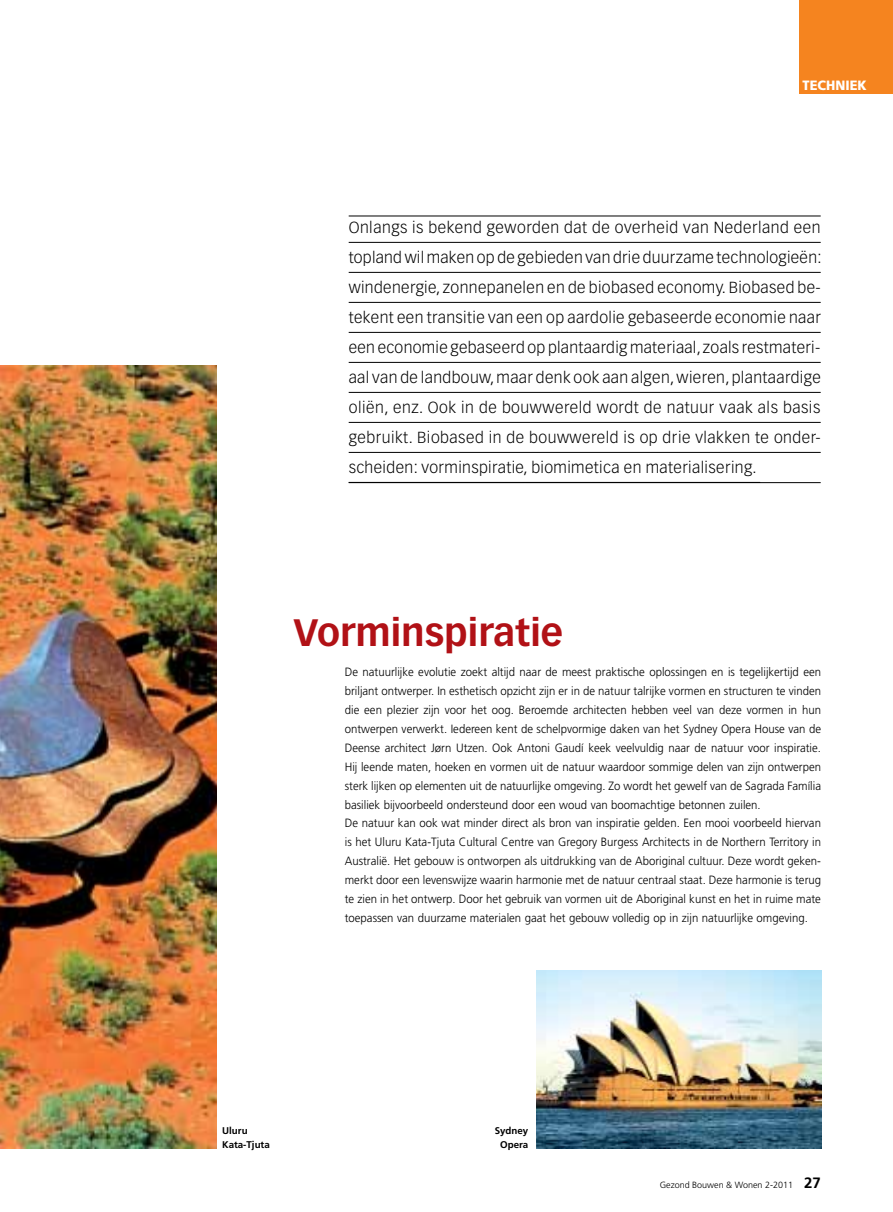
<style>
.page{position:relative;width:893px;height:1212px;background:#fff}
.page>*{position:absolute;margin:0;border:0;box-sizing:border-box;transform-origin:0 0}
.t1{font:700 37.5px "Vectora LT Std";color:#b11116}
.t2{font:300 15.75px/30px "Vectora LT Std";letter-spacing:.025em;color:#000;text-align:justify}
.t3{font:900 13.5px "Frutiger LT Std";color:#fff;scale:.95 1}
.t4{font:300 12px/18.9px "Frutiger LT Std";color:#000;scale:.95 1}
.t5{font:700 9.75px/13.5px "Frutiger LT Std";color:#000;text-align:center}
.t6{font:300 9px "Frutiger LT Std";color:#000}
.s1{font-weight:700;font-size:15px}
</style>
<div class="page">
<img style="left:0;top:366px;width:217px;height:782px">
<div style="left:799px;top:0;width:94px;height:94px;background:#f5841f"></div>
<img style="left:536px;top:971px;width:285px;height:177px">
<hr style="left:349px;top:216px;width:472px;height:1px;background:#000">
<hr style="left:349px;top:242px;width:472px;height:1px;background:#000">
<hr style="left:349px;top:272px;width:472px;height:1px;background:#000">
<hr style="left:349px;top:302px;width:472px;height:1px;background:#000">
<hr style="left:349px;top:332px;width:472px;height:1px;background:#000">
<hr style="left:349px;top:362px;width:472px;height:1px;background:#000">
<hr style="left:349px;top:392px;width:472px;height:1px;background:#000">
<hr style="left:349px;top:422px;width:472px;height:1px;background:#000">
<hr style="left:349px;top:452px;width:472px;height:1px;background:#000">
<hr style="left:349px;top:482px;width:472px;height:1px;background:#000">
<p class="t3" style="left:803px;top:77px;width:69px">TECHNIEK</p>
<p class="t2" style="left:349px;top:213px;width:474px">Onlangs is bekend geworden dat de overheid van Nederland een topland wil maken op de gebieden van drie duurzame technologieën: windenergie, zonnepanelen en de biobased economy. Biobased be&shy;tekent een transitie van een op aardolie gebaseerde economie naar een economie gebaseerd op plantaardig materiaal, zoals restmateri&shy;aal van de landbouw, maar denk ook aan algen, wieren, plantaardige oliën, enz. Ook in de bouwwereld wordt de natuur vaak als basis gebruikt. Biobased in de bouwwereld is op drie vlakken te onder&shy;scheiden: vorminspiratie, biomimetica en materialisering.</p>
<h1 class="t1" style="left:294px;top:610px;width:271px">Vorminspiratie</h1>
<p class="t4" style="left:345px;top:663px;width:503px">De natuurlijke evolutie zoekt altijd naar de meest praktische oplossingen en is tegelijkertijd een briljant ontwerper. In esthetisch opzicht zijn er in de natuur talrijke vormen en structuren te vinden die een plezier zijn voor het oog. Beroemde architecten hebben veel van deze vormen in hun ontwerpen verwerkt. Iedereen kent de schelpvormige daken van het Sydney Opera House van de Deense architect Jørn Utzen. Ook Antoni Gaudí keek veelvuldig naar de natuur voor inspiratie.<br>Hij leende maten, hoeken en vormen uit de natuur waardoor sommige delen van zijn ontwerpen sterk lijken op elementen uit de natuurlijke omgeving. Zo wordt het gewelf van de Sagrada Família basiliek bijvoorbeeld ondersteund door een woud van boomachtige betonnen zuilen.<br>De natuur kan ook wat minder direct als bron van inspiratie gelden. Een mooi voorbeeld hiervan is het Uluru Kata-Tjuta Cultural Centre van Gregory Burgess Architects in de Northern Territory in Australië. Het gebouw is ontworpen als uitdrukking van de Aboriginal cultuur. Deze wordt geken&shy;merkt door een levenswijze waarin harmonie met de natuur centraal staat. Deze harmonie is terug te zien in het ontwerp. Door het gebruik van vormen uit de Aboriginal kunst en het in ruime mate toepassen van duurzame materialen gaat het gebouw volledig op in zijn natuurlijke omgeving.</p>
<p class="t5" style="left:222px;top:1124px;width:49px;text-align:left">Uluru<br>Kata-Tjuta</p>
<p class="t5" style="left:495px;top:1124px;width:35px">Sydney<br>Opera</p>
<p class="t6" style="left:660px;top:1179px;width:162px">Gezond Bouwen &amp; Wonen 2-2011 <span class="s1">27</span></p>
</div>
